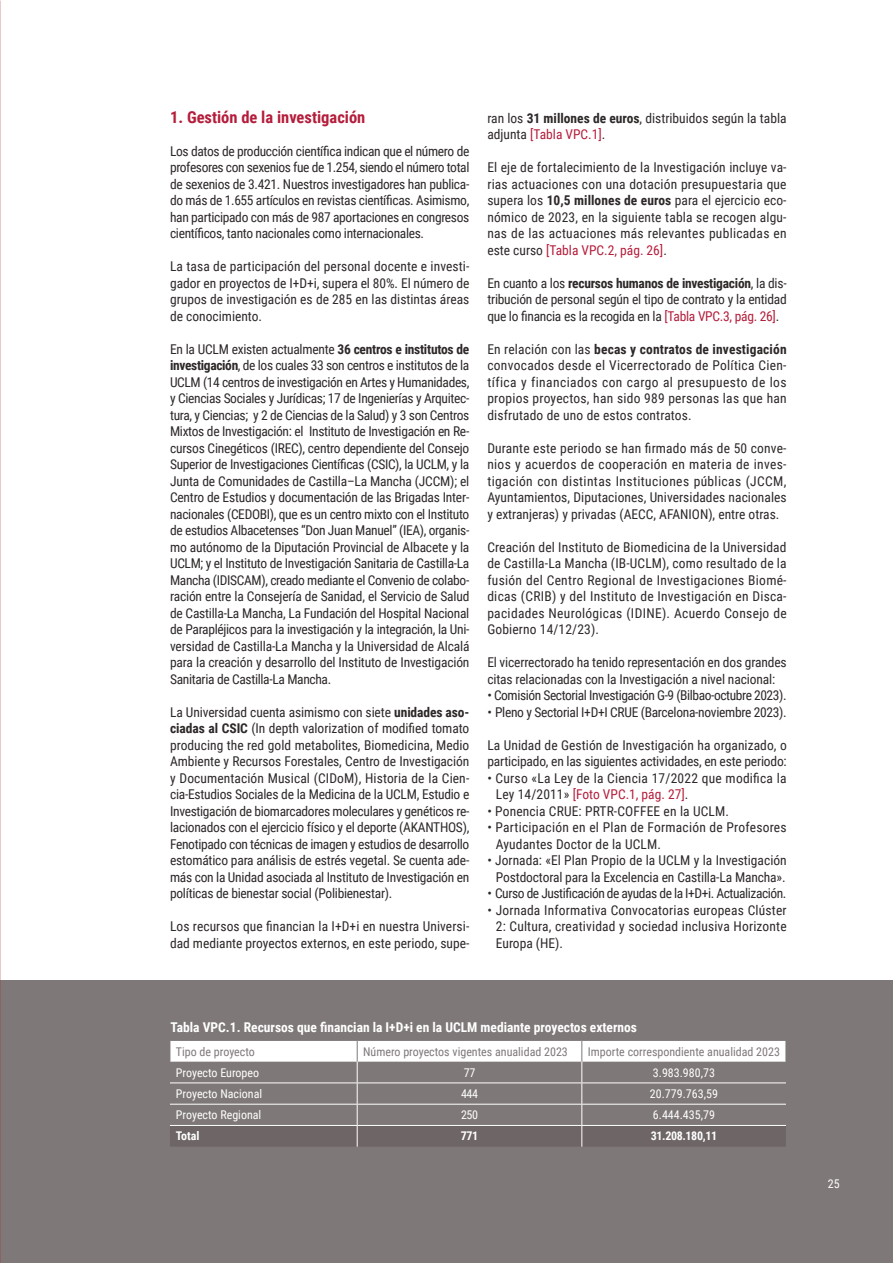
<style>
.page{position:relative;width:893px;height:1263px;background:#fff}
.page>*{position:absolute;margin:0;border:0;box-sizing:border-box;transform-origin:0 0}
.txt_corrido{font:700 16.5px "Roboto Condensed";color:#b41d3b}
.txt_corrido-2{font:13.5px/16.5px "Roboto Condensed";color:#2e2828;text-align:justify}
.txt_corrido-3{font:13.5px "Roboto Condensed";letter-spacing:-.03em;color:#2e2828}
.txt_corrido-4{font:700 13.5px "Roboto Condensed";color:#fff}
.txt_corrido-5{font:13.5px "Roboto Condensed";letter-spacing:-.02em;color:#2e2828}
.txt_corrido-6{font:12px "Roboto Condensed";color:#fff}
.txt_corrido-7{font:12px "Roboto Condensed";color:#7f7878}
.txt_corrido-8{font:700 12px "Roboto Condensed";letter-spacing:-.03em;color:#fff}
.s1{font-weight:700}
.s2{color:#b41d3b}
</style>
<div class="page">
<div style="left:0;top:981px;width:893px;height:282px;background:#7f7878"></div>
<svg style="left:170px;top:1040px;width:616px;height:107px"></svg>
<p class="txt_corrido" style="left:170px;top:105px;width:197px">1. Gestión de la investigación</p>
<p class="txt_corrido-2" style="left:170px;top:142px;width:301px">Los datos de producción científica indican que el número de profesores con sexenios fue de 1.254, siendo el número total de sexenios de 3.421. Nuestros investigadores han publica&shy;do más de 1.655 artículos en revistas científicas. Asimismo, han participado con más de 987 aportaciones en congresos científicos, tanto nacionales como internacionales.</p>
<p class="txt_corrido-2" style="left:170px;top:258px;width:301px">La tasa de participación del personal docente e investi&shy;gador en proyectos de I+D+i, supera el 80%. El número de grupos de investigación es de 285 en las distintas áreas de conocimiento.</p>
<p class="txt_corrido-2" style="left:170px;top:340px;width:301px">En la UCLM existen actualmente <span class="s1">36 centros e institutos de investigación</span>, de los cuales 33 son centros e institutos de la UCLM (14 centros de investigación en Artes y Humanidades, y Ciencias Sociales y Jurídicas; 17 de Ingenierías y Arquitec&shy;tura, y Ciencias; y 2 de Ciencias de la Salud) y 3 son Centros Mixtos de Investigación: el Instituto de Investigación en Re&shy;cursos Cinegéticos (IREC), centro dependiente del Consejo Superior de Investigaciones Científicas (CSIC), la UCLM, y la Junta de Comunidades de Castilla–La Mancha (JCCM); el Centro de Estudios y documentación de las Brigadas Inter&shy;nacionales (CEDOBI), que es un centro mixto con el Instituto de estudios Albacetenses “Don Juan Manuel” (IEA), organis&shy;mo autónomo de la Diputación Provincial de Albacete y la UCLM; y el Instituto de Investigación Sanitaria de Castilla-La Mancha (IDISCAM), creado mediante el Convenio de colabo&shy;ración entre la Consejería de Sanidad, el Servicio de Salud de Castilla-La Mancha, La Fundación del Hospital Nacional de Parapléjicos para la investigación y la integración, la Uni&shy;versidad de Castilla-La Mancha y la Universidad de Alcalá para la creación y desarrollo del Instituto de Investigación Sanitaria de Castilla-La Mancha.</p>
<p class="txt_corrido-2" style="left:170px;top:703px;width:301px">La Universidad cuenta asimismo con siete <span class="s1">unidades aso&shy;ciadas al CSIC</span> (In depth valorization of modified tomato producing the red gold metabolites, Biomedicina, Medio Ambiente y Recursos Forestales, Centro de Investigación y Documentación Musical (CIDoM), Historia de la Cien&shy;cia-Estudios Sociales de la Medicina de la UCLM, Estudio e Investigación de biomarcadores moleculares y genéticos re&shy;lacionados con el ejercicio físico y el deporte (AKANTHOS), Fenotipado con técnicas de imagen y estudios de desarrollo estomático para análisis de estrés vegetal. Se cuenta ade&shy;más con la Unidad asociada al Instituto de Investigación en políticas de bienestar social (Polibienestar).</p>
<p class="txt_corrido-2" style="left:170px;top:918px;width:301px">Los recursos que financian la I+D+i en nuestra Universi&shy;dad mediante proyectos externos, en este periodo, supe-</p>
<p class="txt_corrido-2" style="left:487px;top:109px;width:301px">ran los <span class="s1">31 millones de euros</span>, distribuidos según la tabla adjunta <span class="s2">[Tabla VPC.1]</span>.</p>
<p class="txt_corrido-2" style="left:487px;top:159px;width:301px">El eje de fortalecimiento de la Investigación incluye va&shy;rias actuaciones con una dotación presupuestaria que supera los <span class="s1">10,5 millones de euros</span> para el ejercicio eco&shy;nómico de 2023, en la siguiente tabla se recogen algu&shy;nas de las actuaciones más relevantes publicadas en este curso <span class="s2">[Tabla VPC.2, pág. 26]</span>.</p>
<p class="txt_corrido-2" style="left:487px;top:274px;width:301px">En cuanto a los <span class="s1">recursos humanos de investigación</span>, la dis&shy;tribución de personal según el tipo de contrato y la entidad que lo financia es la recogida en la <span class="s2">[Tabla VPC.3, pág. 26]</span>.</p>
<p class="txt_corrido-2" style="left:487px;top:340px;width:301px">En relación con las <span class="s1">becas y contratos de investigación </span>convocados desde el Vicerrectorado de Política Cien&shy;tífica y financiados con cargo al presupuesto de los propios proyectos, han sido 989 personas las que han disfrutado de uno de estos contratos.</p>
<p class="txt_corrido-2" style="left:487px;top:439px;width:301px">Durante este periodo se han firmado más de 50 conve&shy;nios y acuerdos de cooperación en materia de inves&shy;tigación con distintas Instituciones públicas (JCCM, Ayuntamientos, Diputaciones, Universidades nacionales y extranjeras) y privadas (AECC, AFANION), entre otras.</p>
<p class="txt_corrido-2" style="left:487px;top:538px;width:301px">Creación del Instituto de Biomedicina de la Universidad de Castilla-La Mancha (IB-UCLM), como resultado de la fusión del Centro Regional de Investigaciones Biomé&shy;dicas (CRIB) y del Instituto de Investigación en Disca&shy;pacidades Neurológicas (IDINE). Acuerdo Consejo de Gobierno 14/12/23).</p>
<p class="txt_corrido-2" style="left:487px;top:654px;width:301px">El vicerrectorado ha tenido representación en dos grandes citas relacionadas con la Investigación a nivel nacional:</p>
<p class="txt_corrido-3" style="left:487px;top:686px;width:301px">• Comisión Sectorial Investigación G-9 (Bilbao-octubre 2023).</p>
<p class="txt_corrido-5" style="left:487px;top:702px;width:301px">• Pleno y Sectorial I+D+I CRUE (Barcelona-noviembre 2023).</p>
<p class="txt_corrido-2" style="left:487px;top:736px;width:301px">La Unidad de Gestión de Investigación ha organizado, o participado, en las siguientes actividades, en este periodo:</p>
<p class="txt_corrido-2" style="left:496px;top:769px;width:292px;text-indent:-9px">• Curso «La Ley de la Ciencia 17/2022 que modifica la<br>Ley 14/2011» <span class="s2">[Foto VPC.1, pág. 27]</span>.</p>
<p class="txt_corrido-2" style="left:487px;top:802px;width:243px">• Ponencia CRUE: PRTR-COFFEE en la UCLM.</p>
<p class="txt_corrido-2" style="left:496px;top:819px;width:292px;text-indent:-9px">• Participación en el Plan de Formación de Profesores<br>Ayudantes Doctor de la UCLM.</p>
<p class="txt_corrido-2" style="left:487px;top:852px;width:301px;text-align:center">• Jornada: «El Plan Propio de la UCLM y la Investigación<br>Postdoctoral para la Excelencia en Castilla-La Mancha».</p>
<p class="txt_corrido-3" style="left:487px;top:884px;width:301px">• Curso de Justificación de ayudas de la I+D+i. Actualización.</p>
<p class="txt_corrido-2" style="left:496px;top:901px;width:292px;text-indent:-9px">• Jornada Informativa Convocatorias europeas Clúster 2: Cultura, creatividad y sociedad inclusiva Horizonte Europa (HE).</p>
<p class="txt_corrido-4" style="left:171px;top:1017px;width:468px">Tabla VPC.1. Recursos que financian la I+D+i en la UCLM mediante proyectos externos</p>
<p class="txt_corrido-7" style="left:176px;top:1043px;width:80px">Tipo de proyecto</p>
<p class="txt_corrido-7" style="left:363px;top:1043px;width:206px">Número proyectos vigentes anualidad 2023</p>
<p class="txt_corrido-7" style="left:588px;top:1043px;width:194px">Importe correspondiente anualidad 2023</p>
<p class="txt_corrido-6" style="left:176px;top:1064px;width:85px">Proyecto Europeo</p>
<p class="txt_corrido-6" style="left:464px;top:1064px;width:13px">77</p>
<p class="txt_corrido-6" style="left:653px;top:1064px;width:64px">3.983.980,73</p>
<p class="txt_corrido-6" style="left:176px;top:1085px;width:88px">Proyecto Nacional</p>
<p class="txt_corrido-6" style="left:461px;top:1085px;width:19px">444</p>
<p class="txt_corrido-6" style="left:650px;top:1085px;width:69px">20.779.763,59</p>
<p class="txt_corrido-6" style="left:176px;top:1106px;width:87px">Proyecto Regional</p>
<p class="txt_corrido-6" style="left:461px;top:1106px;width:19px">250</p>
<p class="txt_corrido-6" style="left:653px;top:1106px;width:64px">6.444.435,79</p>
<p class="txt_corrido-8" style="left:176px;top:1128px;width:25px">Total</p>
<p class="txt_corrido-8" style="left:461px;top:1128px;width:19px">771</p>
<p class="txt_corrido-8" style="left:651px;top:1128px;width:68px">31.208.180,11</p>
<p class="txt_corrido-6" style="left:828px;top:1175px;width:13px">25</p>
</div>
